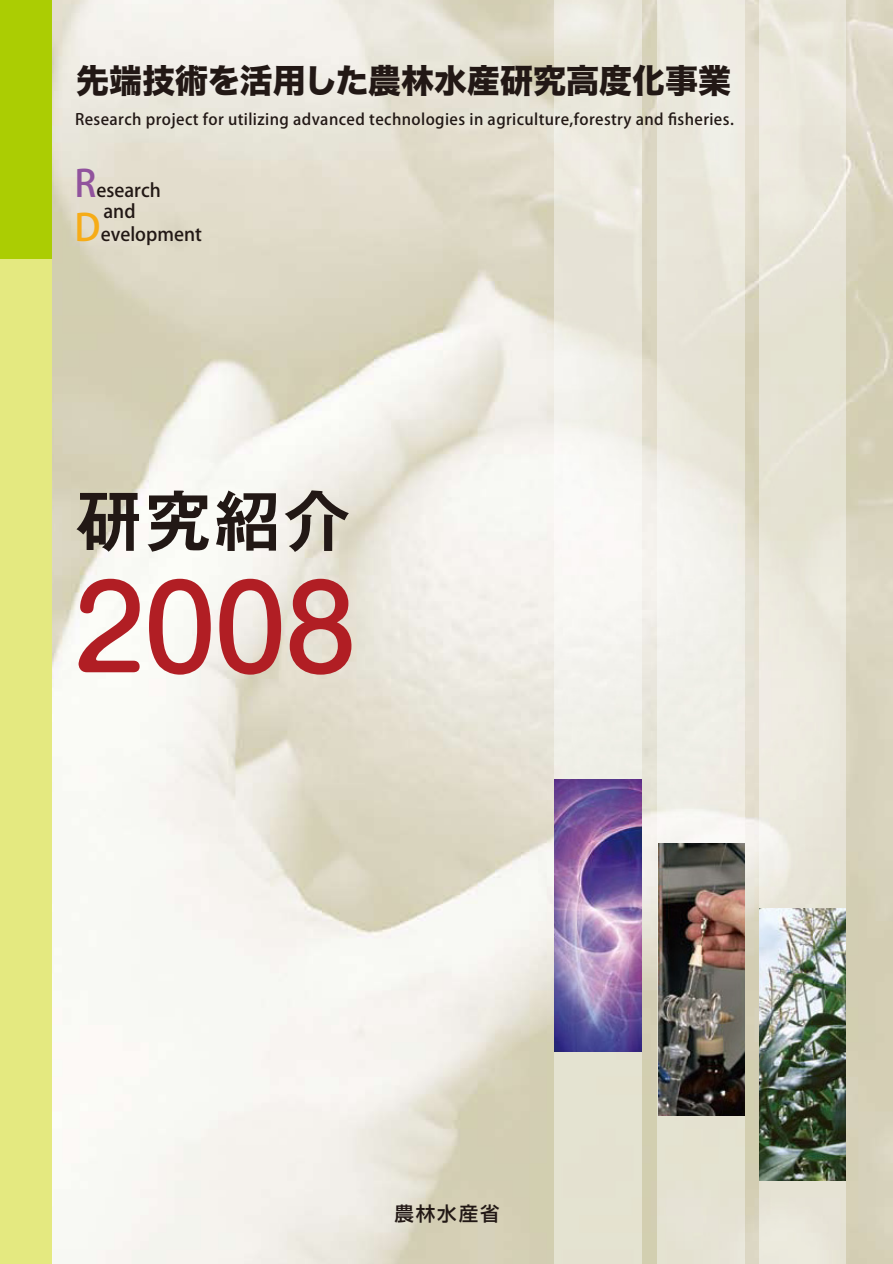
<style>
.page{position:relative;width:893px;height:1264px;background:#fff}
.page>*{position:absolute;margin:0;border:0;box-sizing:border-box;transform-origin:0 0}
.t1{font:113.4px "Shin M Go Pro Medium 90 msp RKSJ H";color:#b11e24}
.t2{font:65.25px "Gothic MB101 Pro De Bold 90 msp RKSJ H";color:#221815}
.t3{font:33px "Hira Kaku Std W8 90 msp RKSJ H";color:#221815}
.t4{font:19.5px "Shin Go Pro Medium 90 msp RKSJ H";letter-spacing:.1em;color:#221815}
.t5{font:18.45px/20.9px "Koz Go Pro Medium 90 msp RKSJ H";color:#221815;text-align:center}
.t6{font:15.6px "Koz Go Pro Medium 90 msp RKSJ H";letter-spacing:.025em;color:#221815}
.s1{font-size:36.9px;color:#91539d}
.s2{font-size:36.9px;color:#f6ac17}
</style>
<div class="page">
<img style="left:51px;top:0;width:842px;height:1263px">
<img style="left:555px;top:0;width:86px;height:1263px">
<img style="left:658px;top:0;width:86px;height:1263px">
<img style="left:759px;top:0;width:87px;height:1263px">
<div style="left:0;top:0;width:51px;height:304px;background:#abcd03"></div>
<div style="left:0;top:259px;width:51px;height:1004px;background:#e4e980"></div>
<img style="left:555px;top:779px;width:86px;height:272px">
<img style="left:759px;top:908px;width:87px;height:271px">
<img style="left:658px;top:843px;width:86px;height:272px">
<h3 class="t3" style="left:76px;top:68px;width:656px">先端技術を活用した農林水産研究高度化事業</h3>
<p class="t6" style="left:75px;top:113px;width:660px">Research project for utilizing advanced technologies in agriculture,forestry and fisheries.</p>
<p class="t5" style="left:75px;top:182px;width:88px"><span class="s1">R</span>esearch and</p>
<p class="t5" style="left:75px;top:226px;width:129px"><span class="s2">D</span>evelopment</p>
<h2 class="t2" style="left:76px;top:497px;width:275px">研究紹介</h2>
<h1 class="t1" style="left:74px;top:587px;width:284px">2008</h1>
<p class="t4" style="left:394px;top:1206px;width:107px">農林水産省</p>
</div>
